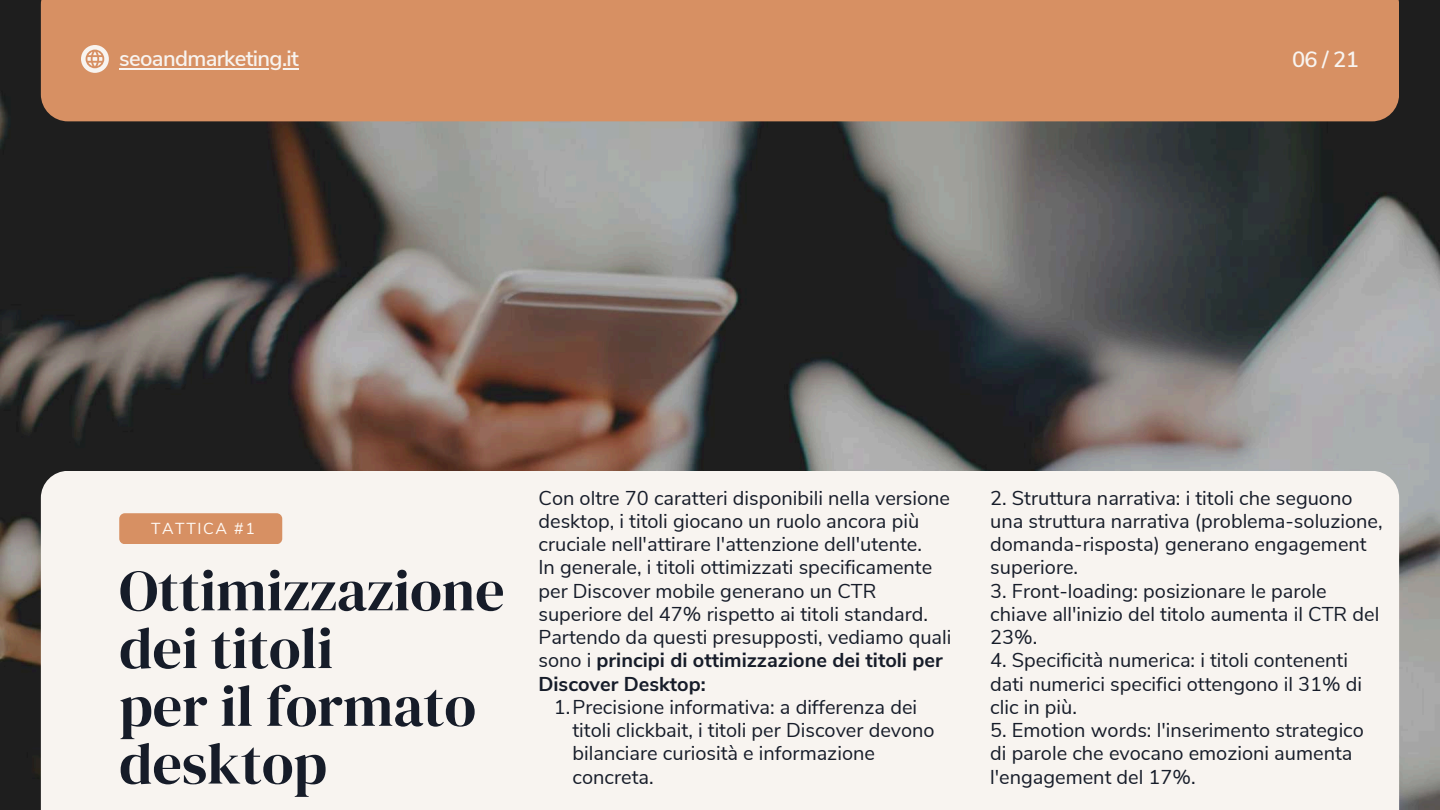
<style>
.page{position:relative;width:1440px;height:810px;background:#fff}
.page>*{position:absolute;margin:0;border:0;box-sizing:border-box;transform-origin:0 0}
.t1{font:58px/57.8px "DM Serif Display";color:#161c29}
.t2{font:600 22px "Nunito Sans";letter-spacing:-.03em;color:#f8f4f0}
.t3{font:20px/23.2px "Nunito Sans";color:#161c29}
.t4{font:15.9px "Nunito Sans";letter-spacing:.1em;color:#fff9f4}
.s1{font-weight:700}
</style>
<div class="page">
<img style="left:0;top:0;width:1440px;height:810px">
<div style="left:41px;top:0;width:1358px;height:121px;background:#d79063"></div>
<div style="left:81px;top:45px;width:28px;height:28px;background:#f8f4f0;border-radius:50%"></div>
<svg style="left:86px;top:50px;width:18px;height:18px"></svg>
<div style="left:41px;top:471px;width:1358px;height:339px;background:#f8f4f0"></div>
<div style="left:119px;top:513px;width:163px;height:31px;background:#d79063;border-radius:6px"></div>
<hr style="left:119px;top:68px;width:179px;height:1px;background:#f8f4f0">
<p class="t2" style="left:119px;top:44px;width:181px">seoandmarketing.it</p>
<p class="t2" style="left:1292px;top:44px;width:68px">06 / 21</p>
<p class="t4" style="left:151px;top:518px;width:105px">TATTICA #1</p>
<h1 class="t1" style="left:119px;top:561px;width:387px">Ottimizzazione dei titoli<br>per il formato desktop</h1>
<p class="t3" style="left:539px;top:486px;width:414px">Con oltre 70 caratteri disponibili nella versione desktop, i titoli giocano un ruolo ancora più cruciale nell'attirare l'attenzione dell'utente.<br>In generale, i titoli ottimizzati specificamente per Discover mobile generano un CTR superiore del 47% rispetto ai titoli standard.<br>Partendo da questi presupposti, vediamo quali sono i <span class="s1">principi di ottimizzazione dei titoli per Discover Desktop:</span></p>
<p class="t3" style="left:572px;top:696px;width:364px;text-indent:-19px">1.Precisione informativa: a differenza dei titoli clickbait, i titoli per Discover devono bilanciare curiosità e informazione concreta.</p>
<p class="t3" style="left:990px;top:486px;width:394px">2. Struttura narrativa: i titoli che seguono una struttura narrativa (problema-soluzione, domanda-risposta) generano engagement superiore.</p>
<p class="t3" style="left:990px;top:579px;width:391px">3. Front-loading: posizionare le parole chiave all'inizio del titolo aumenta il CTR del<br>23%.</p>
<p class="t3" style="left:990px;top:649px;width:374px">4. Specificità numerica: i titoli contenenti dati numerici specifici ottengono il 31% di clic in più.</p>
<p class="t3" style="left:990px;top:719px;width:375px">5. Emotion words: l'inserimento strategico di parole che evocano emozioni aumenta l'engagement del 17%.</p>
</div>
